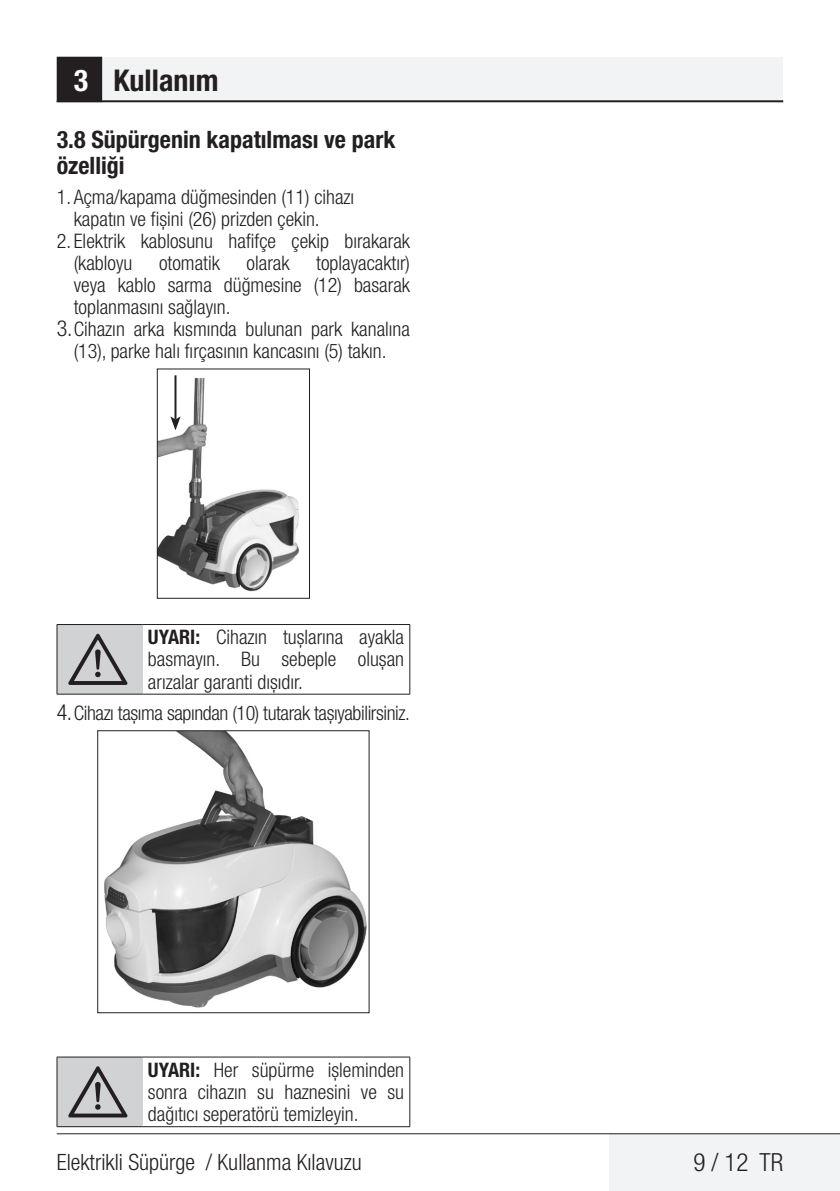
<style>
.page{position:relative;width:840px;height:1191px;background:#fff}
.page>*{position:absolute;margin:0;border:0;box-sizing:border-box;transform-origin:0 0}
.t1{font:64px "ZIWARNUN";color:#231f20}
.t2{font:700 condensed 30px "Helvetica Neue LT Pro";color:#231f20}
.t3{font:300 condensed 25px "Helvetica Neue LT Pro";color:#231f20}
.t4{font:700 condensed 24px/26px "Helvetica Neue LT Pro";color:#231f20}
.t5{font:300 condensed 22.4px "Helvetica Neue LT Pro";color:#231f20}
.t6{font:300 condensed 20px/22px "Helvetica Neue LT Pro";color:#231f20}
.t7{font:300 condensed 20px "Helvetica Neue LT Pro";letter-spacing:-.02em;color:#231f20}
.s1{color:#fff}
.s2{font-size:22px}
.s3{font-weight:700}
</style>
<div class="page">
<div style="left:57px;top:57px;width:725px;height:45px;background:#f2f3f4"></div>
<hr style="left:57px;top:100px;width:725px;height:2px;background:#231f20">
<div style="left:58px;top:58px;width:43px;height:43px;background:#231f20"></div>
<div style="left:57px;top:57px;width:45px;height:45px;border:2px solid #231f20"></div>
<div style="left:609px;top:1133px;width:230px;height:58px;background:#f2f3f4"></div>
<hr style="left:57px;top:1133px;width:782px;height:1px;background:#231f20">
<img style="left:159px;top:375px;width:141px;height:217px">
<hr style="left:174px;top:375px;width:2px;height:44px;background:#231f20">
<svg style="left:170px;top:416px;width:10px;height:14px"></svg>
<div style="left:157px;top:368px;width:153px;height:231px;border:1px solid #231f20"></div>
<div style="left:57px;top:624px;width:85px;height:70px;background:#d1d2d4"></div>
<hr style="left:142px;top:624px;width:268px;height:1px;background:#231f20">
<hr style="left:409px;top:625px;width:1px;height:69px;background:#231f20">
<hr style="left:142px;top:694px;width:268px;height:1px;background:#231f20">
<hr style="left:57px;top:694px;width:85px;height:1px;background:#231f20">
<hr style="left:57px;top:624px;width:85px;height:1px;background:#231f20">
<hr style="left:57px;top:625px;width:1px;height:69px;background:#231f20">
<img style="left:97px;top:732px;width:272px;height:282px">
<div style="left:97px;top:730px;width:272px;height:283px;border:1px solid #231f20"></div>
<div style="left:57px;top:1057px;width:85px;height:69px;background:#d1d2d4"></div>
<hr style="left:142px;top:1056px;width:268px;height:1px;background:#231f20">
<hr style="left:409px;top:1057px;width:1px;height:69px;background:#231f20">
<hr style="left:142px;top:1126px;width:268px;height:1px;background:#231f20">
<hr style="left:57px;top:1126px;width:85px;height:1px;background:#231f20">
<hr style="left:57px;top:1056px;width:85px;height:1px;background:#231f20">
<hr style="left:57px;top:1057px;width:1px;height:69px;background:#231f20">
<h2 class="t2" style="left:74px;top:62px;width:146px"><span class="s1">3</span> Kullanım</h2>
<p class="t4" style="left:57px;top:126px;width:340px">3.8 Süpürgenin kapatılması ve park özelliği</p>
<p class="t6" style="left:74px;top:186px;width:282px;text-indent:-17px">1. Açma/kapama düğmesinden (11) cihazı kapatın ve fişini (26) prizden çekin.</p>
<p class="t6" style="left:74px;top:230px;width:337px;text-indent:-17px">2. Elektrik kablosunu hafifçe çekip bırakarak (kabloyu</p>
<p class="t6" style="left:159px;top:252px;width:62px">otomatik</p>
<p class="t6" style="left:246px;top:252px;width:44px">olarak</p>
<p class="t6" style="left:316px;top:252px;width:95px">toplayacaktır)</p>
<p class="t6" style="left:74px;top:274px;width:337px">veya kablo sarma düğmesine (12) basarak</p>
<p class="t6" style="left:74px;top:296px;width:158px">toplanmasını sağlayın.</p>
<p class="t6" style="left:57px;top:318px;width:354px"><span class="s2">3.</span>Cihazın arka kısmında bulunan park kanalına</p>
<p class="t6" style="left:74px;top:340px;width:314px">(13), parke halı fırçasının kancasını (5) takın.</p>
<h1 class="t1" style="left:68px;top:625px;width:63px">A</h1>
<p class="t6" style="left:148px;top:626px;width:257px;text-align:justify"><span class="s3">UYARI:</span> Cihazın tuşlarına ayakla basmayın. Bu sebeple oluşan arızalar garanti dışıdır.</p>
<p class="t7" style="left:57px;top:701px;width:354px"><span class="s2">4.</span>Cihazı taşıma sapından (10) tutarak taşıyabilirsiniz.</p>
<h1 class="t1" style="left:68px;top:1058px;width:63px">A</h1>
<p class="t6" style="left:148px;top:1058px;width:257px;text-align:justify"><span class="s3">UYARI:</span> Her süpürme işleminden sonra cihazın su haznesini ve su dağıtıcı seperatörü temizleyin.</p>
<p class="t5" style="left:57px;top:1149px;width:306px">Elektrikli Süpürge / Kullanma Kılavuzu</p>
<p class="t3" style="left:693px;top:1147px;width:91px">9 / 12 TR</p>
</div>
